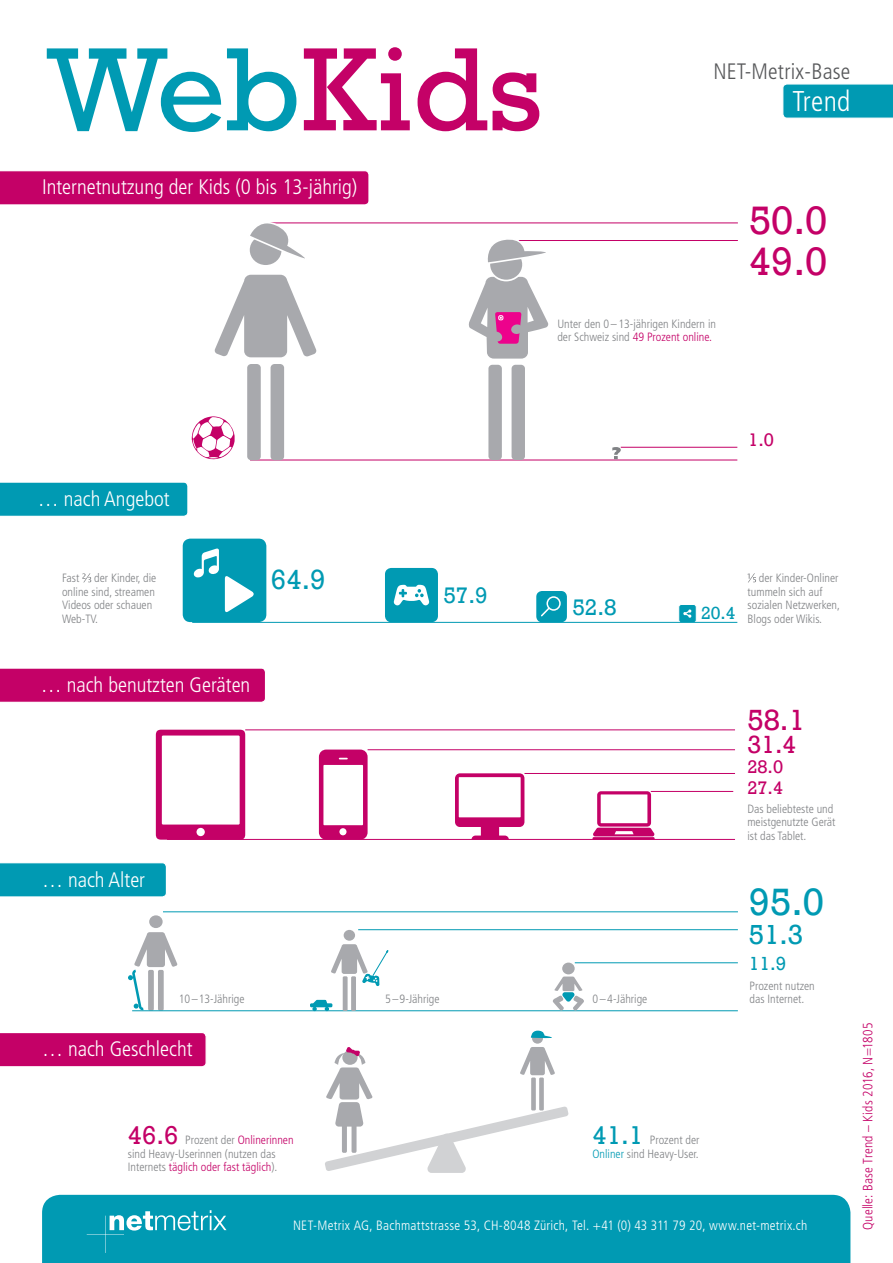
<style>
.page{position:relative;width:893px;height:1263px;background:#fff}
.page>*{position:absolute;margin:0;border:0;box-sizing:border-box;transform-origin:0 0}
.t1{font:120.6px "Rockwell";color:#c40167}
.t2{font:40.8px/41.4px "Rockwell";color:#c40167}
.t3{font:39.15px "Rockwell";color:#009ab3}
.t4{font:30px "Rockwell";color:#c40167}
.t5{font:300 condensed 28.65px "Frutiger LT Std";letter-spacing:.01em;color:#fff}
.t6{font:28.5px "Rockwell";color:#009ab3}
.t7{font:28.35px "Rockwell";color:#009ab3}
.t8{font:25.5px "Rockwell";color:#c40167}
.t9{font:23.1px "Rockwell";color:#009ab3}
.t10{font:300 condensed 22.35px "Frutiger LT Std";letter-spacing:.01em;color:#57585a}
.t11{font:300 condensed 21px "Frutiger LT Std";color:#fff}
.t12{font:19.5px "Rockwell";color:#009ab3}
.t13{font:18.6px "Rockwell";color:#c40167}
.t14{font:18px "Rockwell";color:#009ab3}
.t15{font:300 condensed 13.5px "Frutiger LT Std";letter-spacing:.02em;color:#fff}
.t16{font:300 condensed 13.5px "Frutiger LT Std";letter-spacing:.015em;color:#c40167}
.t17{font:300 condensed 12px/13.5px "Frutiger LT Std";color:#808285}
.s1{color:#009ab3}
.s2{color:#c40167}
.s3{font-family:"Rockwell";font-weight:400;font-stretch:normal;font-size:26.4px;color:#c40167}
.s4{font-family:"Rockwell";font-weight:400;font-stretch:normal;font-size:26.4px;color:#009ab3}
</style>
<div class="page">
<hr style="left:250px;top:460px;width:487px;height:1px;background:#c40167">
<hr style="left:245px;top:730px;width:490px;height:1px;background:#c40167">
<hr style="left:368px;top:749px;width:367px;height:1px;background:#c40167">
<hr style="left:651px;top:791px;width:82px;height:1px;background:#c40167">
<hr style="left:524px;top:773px;width:211px;height:1px;background:#c40167">
<div style="left:0;top:171px;width:369px;height:34px;background:#c40167"></div>
<div style="left:783px;top:84px;width:110px;height:34px;background:#009ab3"></div>
<div style="left:0;top:863px;width:166px;height:34px;background:#009ab3"></div>
<div style="left:0;top:482px;width:188px;height:34px;background:#009ab3"></div>
<div style="left:0;top:668px;width:265px;height:34px;background:#c40167"></div>
<div style="left:42px;top:1195px;width:808px;height:68px;background:#009ab3"></div>
<div style="left:149px;top:915px;width:14px;height:13px;background:#a8a9ad;border-radius:50%"></div>
<div style="left:532px;top:1033px;width:11px;height:11px;background:#a8a9ad;border-radius:50%"></div>
<div style="left:250px;top:235px;width:32px;height:30px;background:#a8a9ad;border-radius:50%"></div>
<svg style="left:214px;top:275px;width:103px;height:82px"></svg>
<div style="left:247px;top:364px;width:14px;height:96px;background:#a8a9ad;border-radius:4px"></div>
<div style="left:271px;top:364px;width:13px;height:96px;background:#a8a9ad;border-radius:4px"></div>
<hr style="left:132px;top:1010px;width:606px;height:1px;background:#009ab3">
<hr style="left:163px;top:911px;width:575px;height:1px;background:#009ab3">
<hr style="left:358px;top:929px;width:380px;height:1px;background:#009ab3">
<hr style="left:575px;top:962px;width:163px;height:1px;background:#009ab3">
<hr style="left:266px;top:223px;width:472px;height:1px;background:#c40167">
<hr style="left:518px;top:240px;width:220px;height:1px;background:#c40167">
<hr style="left:621px;top:447px;width:116px;height:1px;background:#c40167">
<svg style="left:87px;top:1210px;width:140px;height:43px;background:#21a7bc"></svg>
<svg style="left:531px;top:1031px;width:21px;height:7px"></svg>
<svg style="left:249px;top:222px;width:62px;height:39px"></svg>
<div style="left:0;top:1033px;width:206px;height:34px;background:#c40167"></div>
<svg style="left:82px;top:573px;width:9px;height:9px"></svg>
<svg style="left:747px;top:573px;width:9px;height:9px"></svg>
<hr style="left:167px;top:839px;width:568px;height:1px;background:#c40167">
<svg style="left:455px;top:773px;width:69px;height:67px"></svg>
<hr style="left:592px;top:837px;width:63px;height:3px;background:#c40167">
<svg style="left:593px;top:791px;width:62px;height:45px"></svg>
<svg style="left:156px;top:730px;width:89px;height:110px"></svg>
<svg style="left:192px;top:416px;width:43px;height:44px"></svg>
<svg style="left:612px;top:447px;width:9px;height:12px"></svg>
<div style="left:181px;top:537px;width:87px;height:86px;background:#009ab3;border-radius:9px"></div>
<div style="left:180px;top:536px;width:89px;height:89px;border:3px solid #fff;border-radius:9px"></div>
<svg style="left:194px;top:548px;width:25px;height:29px"></svg>
<svg style="left:225px;top:576px;width:29px;height:37px"></svg>
<div style="left:384px;top:567px;width:55px;height:56px;background:#009ab3;border-radius:8px"></div>
<div style="left:383px;top:566px;width:57px;height:58px;border:2px solid #fff;border-radius:8px"></div>
<svg style="left:394px;top:585px;width:35px;height:21px"></svg>
<div style="left:535px;top:590px;width:33px;height:33px;background:#009ab3;border-radius:7px"></div>
<div style="left:534px;top:589px;width:35px;height:35px;border:2px solid #fff;border-radius:7px"></div>
<svg style="left:541px;top:596px;width:20px;height:20px"></svg>
<div style="left:679px;top:604px;width:17px;height:19px;background:#009ab3;border-radius:3px"></div>
<div style="left:678px;top:604px;width:19px;height:19px;border:1px solid #fff;border-radius:3px"></div>
<svg style="left:683px;top:609px;width:8px;height:9px"></svg>
<svg style="left:553px;top:976px;width:31px;height:35px"></svg>
<div style="left:562px;top:962px;width:13px;height:12px;background:#a8a9ad;border-radius:50%"></div>
<hr style="left:192px;top:622px;width:545px;height:1px;background:#009ab3">
<div style="left:344px;top:930px;width:11px;height:11px;background:#a8a9ad;border-radius:50%"></div>
<div style="left:343px;top:976px;width:5px;height:35px;background:#a8a9ad"></div>
<div style="left:351px;top:976px;width:5px;height:35px;background:#a8a9ad"></div>
<svg style="left:128px;top:932px;width:50px;height:80px"></svg>
<svg style="left:325px;top:1047px;width:244px;height:126px"></svg>
<svg style="left:331px;top:944px;width:57px;height:42px"></svg>
<svg style="left:309px;top:999px;width:24px;height:12px"></svg>
<div style="left:488px;top:365px;width:14px;height:95px;background:#a8a9ad;border-radius:4px"></div>
<div style="left:512px;top:365px;width:13px;height:95px;background:#a8a9ad;border-radius:4px"></div>
<div style="left:488px;top:248px;width:36px;height:33px;background:#a8a9ad;border:2px solid #fff;border-radius:50%"></div>
<svg style="left:487px;top:239px;width:59px;height:26px"></svg>
<svg style="left:469px;top:277px;width:80px;height:82px"></svg>
<svg style="left:319px;top:749px;width:49px;height:91px"></svg>
<h1 class="t1" style="left:47px;top:20px;width:498px"><span class="s1">Web</span>Kids</h1>
<h3 class="t10" style="left:713px;top:59px;width:139px">NET-Metrix-Base</h3>
<h3 class="t5" style="left:793px;top:85px;width:59px">Trend</h3>
<h3 class="t11" style="left:42px;top:175px;width:317px">Internetnutzung der Kids (0 bis 13-jährig)</h3>
<p class="t17" style="left:557px;top:317px;width:160px">Unter den 0 –13-jährigen Kindern in der Schweiz sind <span class="s2">49 Prozent online.</span></p>
<h2 class="t2" style="left:749px;top:200px;width:80px">50.0<br>49.0</h2>
<h3 class="t11" style="left:38px;top:487px;width:133px">… nach Angebot</h3>
<h3 class="t13" style="left:748px;top:429px;width:27px">1.0</h3>
<h3 class="t6" style="left:271px;top:563px;width:56px">64.9</h3>
<p class="t17" style="left:62px;top:572px;width:96px">Fast der Kinder, die online sind, streamen<br>Videos oder schauen<br>Web-TV.</p>
<p class="t17" style="left:747px;top:572px;width:94px;text-indent:11px">der Kinder-Onliner tummeln sich auf sozialen Netzwerken,<br>Blogs oder Wikis.</p>
<h3 class="t9" style="left:443px;top:582px;width:46px">57.9</h3>
<h3 class="t9" style="left:572px;top:594px;width:46px">52.8</h3>
<h3 class="t14" style="left:701px;top:603px;width:36px">20.4</h3>
<h3 class="t11" style="left:41px;top:673px;width:211px">… nach benutzten Geräten</h3>
<h3 class="t11" style="left:42px;top:868px;width:105px">… nach Alter</h3>
<h3 class="t4" style="left:747px;top:702px;width:59px">58.1</h3>
<h3 class="t8" style="left:747px;top:730px;width:50px">31.4</h3>
<h3 class="t13" style="left:747px;top:756px;width:37px">28.0</h3>
<h3 class="t13" style="left:747px;top:776px;width:37px">27.4</h3>
<p class="t17" style="left:747px;top:802px;width:90px">Das beliebteste und meistgenutzte Gerät ist das Tablet.</p>
<h3 class="t3" style="left:749px;top:879px;width:77px">95.0</h3>
<h3 class="t7" style="left:749px;top:918px;width:56px">51.3</h3>
<h3 class="t12" style="left:749px;top:952px;width:39px">11.9</h3>
<p class="t17" style="left:749px;top:979px;width:67px">Prozent nutzen</p>
<p class="t17" style="left:179px;top:992px;width:67px">10–13-Jährige</p>
<p class="t17" style="left:385px;top:992px;width:56px">5–9-Jährige</p>
<p class="t17" style="left:592px;top:992px;width:56px">0–4-Jährige</p>
<p class="t17" style="left:749px;top:992px;width:56px">das Internet.</p>
<h3 class="t11" style="left:42px;top:1037px;width:152px">… nach Geschlecht</h3>
<p class="t17" style="left:128px;top:1133px;width:167px"><span class="s3">46.6</span> Prozent der <span class="s2">Onlinerinnen </span>sind Heavy-Userinnen (nutzen das<br>Internets <span class="s2">täglich oder fast täglich</span>).</p>
<p class="t17" style="left:592px;top:1133px;width:109px"><span class="s4">41.1</span> Prozent der<br><span class="s1">Onliner</span> sind Heavy-User.</p>
<p class="t15" style="left:293px;top:1218px;width:516px">NET-Metrix AG, Bachmattstrasse 53, CH-8048 Zürich, Tel. +41 (0) 43 311 79 20, www.net-metrix.ch</p>
<p class="t16" style="left:860px;top:1230px;width:209px;rotate:-90deg">Quelle: Base Trend – Kids 2016, N=1805</p>
</div>
